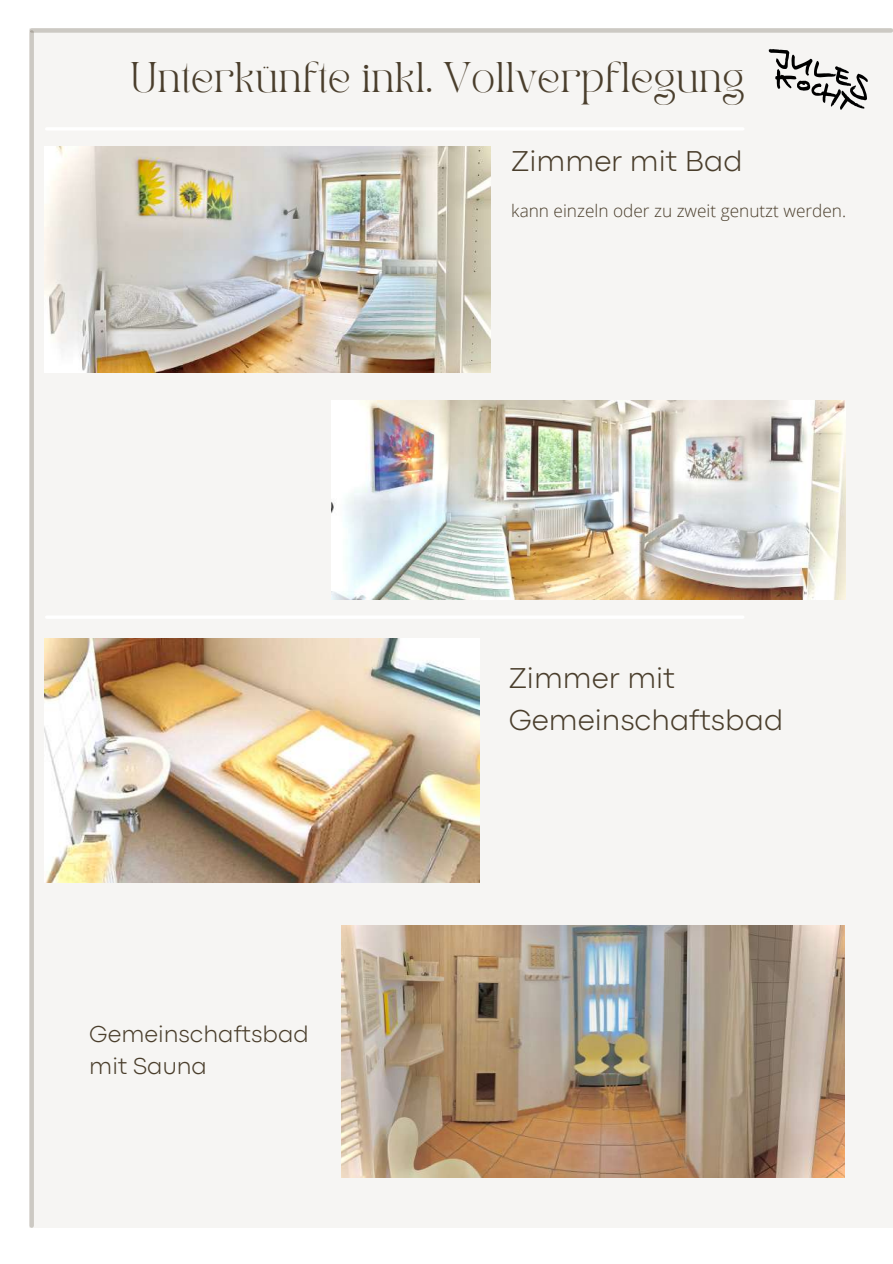
<style>
.page{position:relative;width:893px;height:1264px;background:#fff}
.page>*{position:absolute;margin:0;border:0;box-sizing:border-box;transform-origin:0 0}
.t1{font:300 30px/42.8px "Codec Pro";color:#4a3e2c}
.t2{font:30px "TAN PEARL Regular";color:#4a3e2c}
.t3{font:300 24px/32.5px "Codec Pro";color:#4a3e2c}
.t4{font:300 17.25px "Open Sans";color:#4a3e2c}
</style>
<div class="page">
<div style="left:29px;top:28px;width:863px;height:1199px;background:#f6f5f3"></div>
<div style="left:32px;top:28px;width:858px;height:5px;background:#ccc9c3"></div>
<div style="left:29px;top:32px;width:5px;height:1193px;background:#ccc9c3"></div>
<img style="left:45px;top:146px;width:445px;height:226px">
<img style="left:331px;top:400px;width:514px;height:199px">
<img style="left:45px;top:638px;width:434px;height:244px">
<img style="left:341px;top:926px;width:503px;height:251px">
<hr style="left:47px;top:127px;width:695px;height:4px;background:#fff">
<hr style="left:47px;top:615px;width:695px;height:4px;background:#fff">
<svg style="left:768px;top:48px;width:100px;height:62px"></svg>
<p class="t2" style="left:130px;top:61px;width:615px">Unterkünfte inkl. Vollverpflegung</p>
<p class="t1" style="left:511px;top:142px;width:233px">Zimmer mit Bad</p>
<p class="t4" style="left:511px;top:198px;width:336px">kann einzeln oder zu zweit genutzt werden.</p>
<p class="t3" style="left:89px;top:1019px;width:221px">Gemeinschaftsbad mit Sauna</p>
<p class="t1" style="left:508px;top:658px;width:276px">Zimmer mit<br>Gemeinschaftsbad</p>
</div>
